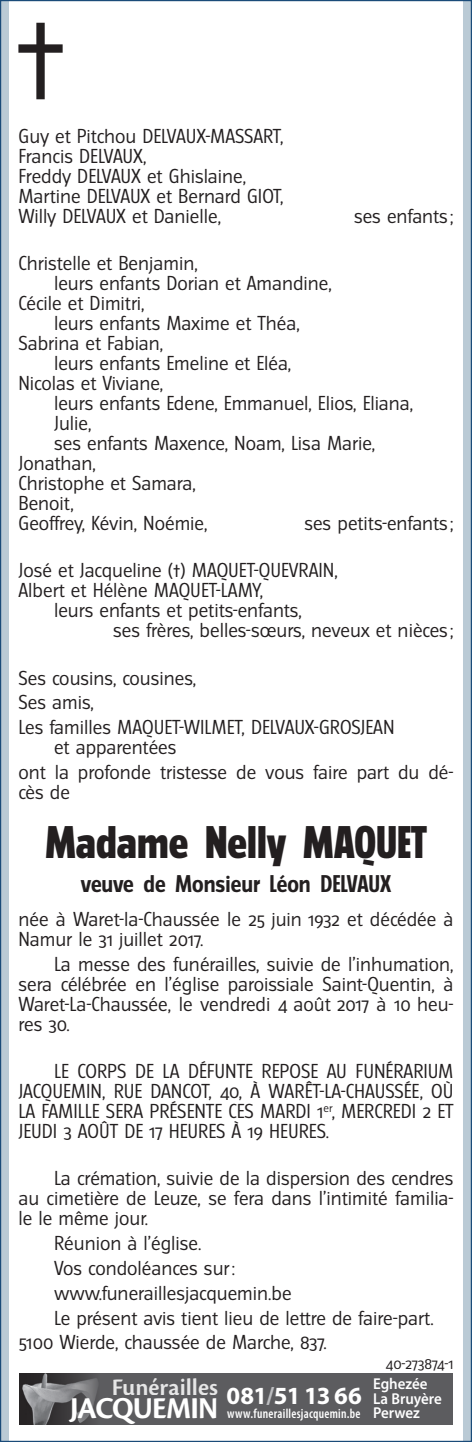
<style>
.page{position:relative;width:472px;height:1442px;background:#fff}
.page>*{position:absolute;margin:0;border:0;box-sizing:border-box;transform-origin:0 0}
.t1{font:800 40.95px "Turmino";color:#231f20}
.t2{font:700 31.5px "Cronos Pro";letter-spacing:-.03em;color:#fff;scale:.96 1}
.t3{font:600 24.75px "Cronos Pro";color:#fff}
.t4{font:700 21.6px "Turmino";color:#231f20}
.t5{font:18px/20px "Turmino";color:#231f20}
.t6{font:600 15.75px/14.6px "Myriad Pro";color:#fff;scale:.95 1}
.t7{font:14.4px "Turmino";letter-spacing:-.015em;color:#231f20}
.t8{font:600 condensed 13.5px "Myriad Pro";letter-spacing:.02em;color:#fff;scale:.94 1}
</style>
<div class="page">
<div style="left:0;top:0;width:9px;height:1441px;background:#bacad5"></div>
<div style="left:463px;top:0;width:9px;height:1441px;background:#bacad5"></div>
<svg style="left:18px;top:23px;width:45px;height:76px"></svg>
<div style="left:19px;top:1373px;width:434px;height:51px;background:#5c5c5f"></div>
<img style="left:19px;top:1373px;width:79px;height:51px">
<p class="t5" style="left:18px;top:126px;width:267px">Guy et Pitchou DELVAUX-MASSART,<br>Francis DELVAUX,<br>Freddy DELVAUX et Ghislaine,<br>Martine DELVAUX et Bernard GIOT,<br>Willy DELVAUX et Danielle,</p>
<p class="t5" style="left:354px;top:206px;width:101px">ses enfants ;</p>
<p class="t5" style="left:18px;top:253px;width:181px">Christelle et Benjamin,</p>
<p class="t5" style="left:54px;top:273px;width:279px">leurs enfants Dorian et Amandine,</p>
<p class="t5" style="left:18px;top:293px;width:128px">Cécile et Dimitri,</p>
<p class="t5" style="left:54px;top:313px;width:247px">leurs enfants Maxime et Théa,</p>
<p class="t5" style="left:18px;top:333px;width:146px">Sabrina et Fabian,</p>
<p class="t5" style="left:54px;top:353px;width:239px">leurs enfants Emeline et Eléa,</p>
<p class="t5" style="left:18px;top:373px;width:146px">Nicolas et Viviane,</p>
<p class="t5" style="left:54px;top:393px;width:361px">leurs enfants Edene, Emmanuel, Elios, Eliana,</p>
<p class="t5" style="left:54px;top:413px;width:39px">Julie,</p>
<p class="t5" style="left:54px;top:433px;width:323px">ses enfants Maxence, Noam, Lisa Marie,</p>
<p class="t5" style="left:18px;top:453px;width:79px">Jonathan,</p>
<p class="t5" style="left:18px;top:473px;width:179px">Christophe et Samara,</p>
<p class="t5" style="left:18px;top:493px;width:57px">Benoit,</p>
<p class="t5" style="left:18px;top:513px;width:191px">Geoffrey, Kévin, Noémie,</p>
<p class="t5" style="left:304px;top:513px;width:151px">ses petits-enfants ;</p>
<p class="t5" style="left:18px;top:560px;width:321px">José et Jacqueline (†) MAQUET-QUEVRAIN,</p>
<p class="t5" style="left:18px;top:580px;width:246px">Albert et Hélène MAQUET-LAMY,</p>
<p class="t5" style="left:54px;top:600px;width:249px">leurs enfants et petits-enfants,</p>
<p class="t5" style="left:113px;top:620px;width:342px">ses frères, belles-sœurs, neveux et nièces ;</p>
<p class="t5" style="left:18px;top:665px;width:378px;line-height:24.8px">Ses cousins, cousines,<br>Ses amis,<br>Les familles MAQUET-WILMET, DELVAUX-GROSJEAN</p>
<p class="t5" style="left:18px;top:735px;width:437px;line-height:24.8px;text-indent:36px">et apparentées<br>ont la profonde tristesse de vous faire part du dé-</p>
<p class="t5" style="left:18px;top:782px;width:53px">cès de</p>
<h1 class="t1" style="left:45px;top:817px;width:383px">Madame Nelly MAQUET</h1>
<p class="t4" style="left:81px;top:870px;width:312px">veuve de Monsieur Léon DELVAUX</p>
<p class="t5" style="left:18px;top:909px;width:437px">née à Waret-la-Chaussée le 25 juin 1932 et décédée à<br>Namur le 31 juillet 2017.</p>
<p class="t5" style="left:18px;top:954px;width:437px;text-align:justify;text-indent:36px">La messe des funérailles, suivie de l’inhumation, sera célébrée en l’église paroissiale Saint-Quentin, à Waret-La-Chaussée, le vendredi 4 août 2017 à 10 heu&shy;res 30.</p>
<p class="t5" style="left:18px;top:1061px;width:437px;text-align:justify;text-indent:36px">LE CORPS DE LA DÉFUNTE REPOSE AU FUNÉRARIUM JACQUEMIN, RUE DANCOT, 40, À WARÊT-LA-CHAUSSÉE, OÙ LA FAMILLE SERA PRÉSENTE CES MARDI 1<sup>er</sup>, MERCREDI 2 ET JEUDI 3 AOÛT DE 17 HEURES À 19 HEURES.</p>
<p class="t5" style="left:18px;top:1168px;width:437px;text-align:justify;text-indent:36px">La crémation, suivie de la dispersion des cendres au cimetière de Leuze, se fera dans l’intimité familia&shy;le le même jour.</p>
<p class="t5" style="left:54px;top:1233px;width:149px">Réunion à l’église.</p>
<p class="t5" style="left:54px;top:1258px;width:183px">Vos condoléances sur:</p>
<p class="t5" style="left:54px;top:1282px;width:239px">www.funeraillesjacquemin.be</p>
<p class="t5" style="left:54px;top:1307px;width:381px">Le présent avis tient lieu de lettre de faire-part.</p>
<p class="t5" style="left:18px;top:1332px;width:310px">5100 Wierde, chaussée de Marche, 837.</p>
<p class="t7" style="left:386px;top:1354px;width:69px">40‑273874‑1</p>
<h3 class="t3" style="left:111px;top:1372px;width:108px">Funérailles</h3>
<p class="t6" style="left:373px;top:1376px;width:74px">Eghezée<br>La Bruyère<br>Perwez</p>
<h2 class="t2" style="left:70px;top:1389px;width:305px">JACQUEMIN <sup>081</sup><sup>/</sup><sup>51</sup> <sup>13</sup> <sup>66</sup></h2>
<p class="t8" style="left:227px;top:1405px;width:143px">www.funeraillesjacquemin.be</p>
</div>
